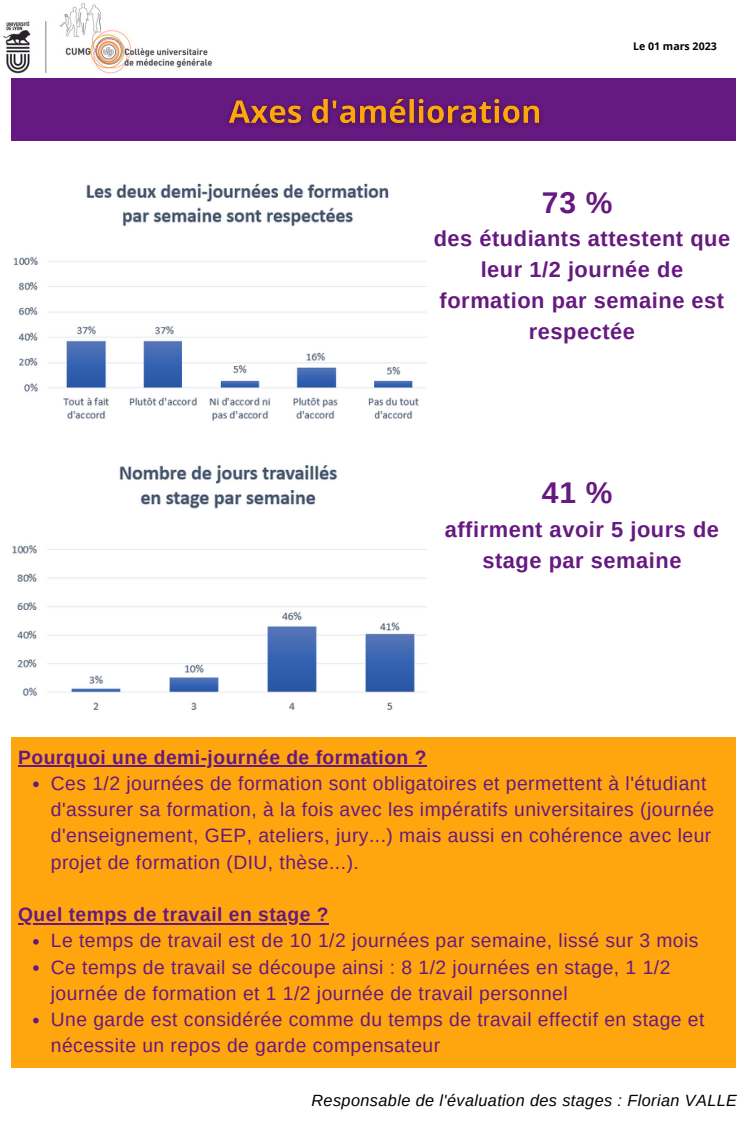
<style>
.page{position:relative;width:750px;height:1125px;background:#fff}
.page>*{position:absolute;margin:0;border:0;box-sizing:border-box;transform-origin:0 0}
.t1{font:700 30px "Arimo";color:#661980}
.t2{font:700 21.88px/31px "Arimo";letter-spacing:.025em;color:#661980;text-align:center}
.t3{font:19.25px/26.2px "Arimo";letter-spacing:.025em;color:#661980}
.t4{font:700 19.25px "Arimo";letter-spacing:.025em;color:#661980}
.t5{font:italic 16.25px "Arimo";letter-spacing:.025em;color:#000}
.t6{font:700 10.62px "Open Sans";color:#000}
</style>
<div class="page">
<img style="left:3px;top:3px;width:209px;height:71px">
<div style="left:12px;top:737px;width:724px;height:330px;background:#ffa60f"></div>
<div style="left:12px;top:78px;width:724px;height:62px;background:#661980"></div>
<img style="left:13px;top:183px;width:413px;height:238px">
<img style="left:12px;top:465px;width:414px;height:245px">
<img style="left:221px;top:98px;width:329px;height:43px">
<svg style="left:33px;top:781px;width:6px;height:6px"></svg>
<svg style="left:33px;top:939px;width:6px;height:6px"></svg>
<svg style="left:33px;top:965px;width:6px;height:6px"></svg>
<svg style="left:33px;top:1018px;width:6px;height:5px"></svg>
<hr style="left:18px;top:766px;width:409px;height:1px;background:#661980">
<hr style="left:18px;top:923px;width:311px;height:2px;background:#661980">
<p class="t6" style="left:633px;top:38px;width:85px">Le 01 mars 2023</p>
<h1 class="t1" style="left:542px;top:185px;width:72px">73 %</h1>
<p class="t2" style="left:434px;top:223px;width:298px">des étudiants attestent que leur 1/2 journée de formation par semaine est respectée</p>
<h1 class="t1" style="left:542px;top:476px;width:72px">41 %</h1>
<p class="t2" style="left:445px;top:514px;width:276px">affirment avoir 5 jours de stage par semaine</p>
<p class="t4" style="left:18px;top:746px;width:410px">Pourquoi une demi-journée de formation ?</p>
<p class="t3" style="left:51px;top:770px;width:665px">Ces 1/2 journées de formation sont obligatoires et permettent à l'étudiant d'assurer sa formation, à la fois avec les impératifs universitaires (journée d'enseignement, GEP, ateliers, jury...) mais aussi en cohérence avec leur projet de formation (DIU, thèse...).</p>
<p class="t4" style="left:18px;top:904px;width:312px">Quel temps de travail en stage ?</p>
<p class="t3" style="left:51px;top:928px;width:655px">Le temps de travail est de 10 1/2 journées par semaine, lissé sur 3 mois Ce temps de travail se découpe ainsi : 8 1/2 journées en stage, 1 1/2 journée de formation et 1 1/2 journée de travail personnel<br>Une garde est considérée comme du temps de travail effectif en stage et nécessite un repos de garde compensateur</p>
<p class="t5" style="left:312px;top:1091px;width:427px">Responsable de l'évaluation des stages : Florian VALLE</p>
</div>
